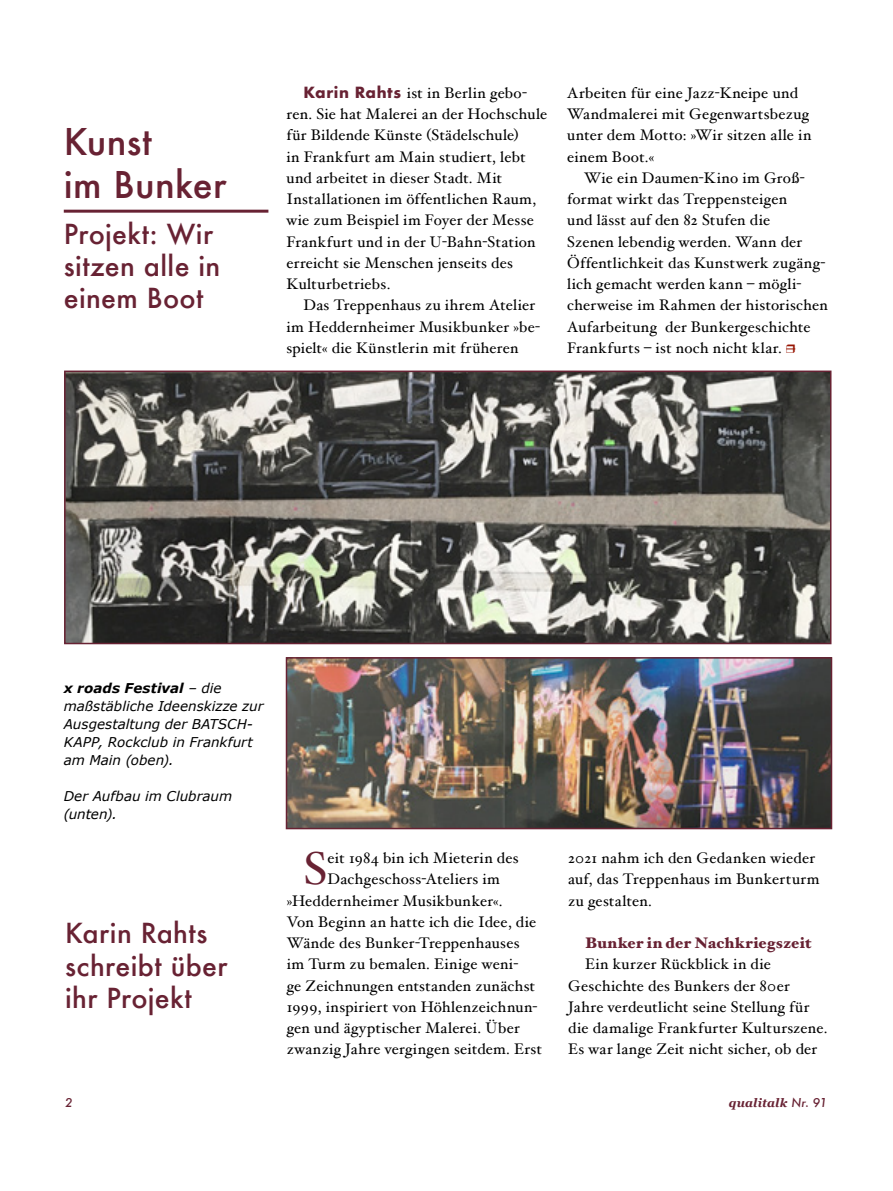
<style>
.page{position:relative;width:893px;height:1191px;background:#fff}
.page>*{position:absolute;margin:0;border:0;box-sizing:border-box;transform-origin:0 0}
.t1{font:46.05px "Hoefler Text";color:#682233}
.t2{font:500 36px/43.2px "Futura";letter-spacing:.01em;color:#682233}
.t3{font:500 27px/32.4px "Futura";letter-spacing:.015em;color:#682233}
.t4{font:15.3px/21.3px "Hoefler Text";letter-spacing:.015em;color:#000}
.t5{font:900 15.3px "Hoefler Text";letter-spacing:.02em;color:#682233}
.t6{font:italic 13.5px/18px "Verdana";color:#000}
.t7{font:italic 700 12px "Georgia";letter-spacing:.015em;color:#682233}
.t8{font:italic 500 12px "Futura";color:#682233}
.s1{font-family:"Futura";font-weight:700;font-size:15px;color:#682233}
.s2{font-weight:700}
.s3{font-family:"Futura";font-weight:500}
</style>
<div class="page">
<hr style="left:64px;top:210px;width:204px;height:3px;background:#682233">
<img style="left:67px;top:373px;width:761px;height:268px">
<div style="left:64px;top:370px;width:767px;height:274px;border:2px solid #682233"></div>
<img style="left:289px;top:660px;width:540px;height:166px">
<div style="left:286px;top:657px;width:546px;height:172px;border:2px solid #682233"></div>
<svg style="left:786px;top:348px;width:9px;height:2px"></svg>
<h2 class="t2" style="left:64px;top:120px;width:164px">Kunst<br>im Bunker</h2>
<h3 class="t3" style="left:64px;top:217px;width:158px">Projekt: Wir sitzen alle in einem Boot</h3>
<p class="t4" style="left:286px;top:82px;width:262px;text-indent:17px"><span class="s1">Karin Rahts</span> ist in Berlin gebo&shy;ren. Sie hat Malerei an der Hochschule für Bildende Künste (Städelschule)<br>in Frankfurt am Main studiert, lebt und arbeitet in dieser Stadt. Mit Installationen im öffentlichen Raum, wie zum Beispiel im Foyer der Messe Frankfurt und in der U-Bahn-Station erreicht sie Menschen jenseits des Kulturbetriebs.</p>
<p class="t4" style="left:286px;top:294px;width:255px;text-indent:17px">Das Treppenhaus zu ihrem Atelier im Heddernheimer Musikbunker »be&shy;spielt« die Künstlerin mit früheren</p>
<p class="t4" style="left:567px;top:82px;width:246px">Arbeiten für eine Jazz-Kneipe und<br>Wandmalerei mit Gegenwartsbezug unter dem Motto: »Wir sitzen alle in einem Boot.«</p>
<p class="t4" style="left:567px;top:167px;width:262px;text-indent:17px">Wie ein Daumen-Kino im Groß&shy;format wirkt das Treppensteigen<br>und lässt auf den 82 Stufen die<br>Szenen lebendig werden. Wann der Öffentlichkeit das Kunstwerk zugäng&shy;lich gemacht werden kann – mögli&shy;cherweise im Rahmen der historischen Aufarbeitung der Bunkergeschichte Frankfurts – ist noch nicht klar.</p>
<p class="t6" style="left:64px;top:678px;width:201px"><span class="s2">x roads Festival</span> – die maßstäbliche Ideenskizze zur<br>Ausgestaltung der BATSCH-<br>KAPP, Rockclub in Frankfurt am Main (oben).</p>
<p class="t6" style="left:64px;top:786px;width:170px">Der Aufbau im Clubraum (unten).</p>
<h3 class="t3" style="left:65px;top:916px;width:164px">Karin Rahts schreibt über ihr Projekt</h3>
<h1 class="t1" style="left:304px;top:841px;width:25px">S</h1>
<p class="t4" style="left:328px;top:847px;width:193px">eit 1984 bin ich Mieterin des</p>
<p class="t4" style="left:328px;top:868px;width:174px">Dachgeschoss-Ateliers im</p>
<p class="t4" style="left:287px;top:889px;width:217px">»Heddernheimer Musikbunker«.</p>
<p class="t4" style="left:287px;top:911px;width:251px">Von Beginn an hatte ich die Idee, die</p>
<p class="t4" style="left:287px;top:932px;width:234px">Wände des Bunker-Treppenhauses</p>
<p class="t4" style="left:287px;top:953px;width:233px">im Turm zu bemalen. Einige weni-</p>
<p class="t4" style="left:287px;top:974px;width:250px">ge Zeichnungen entstanden zunächst</p>
<p class="t4" style="left:287px;top:996px;width:252px">1999, inspiriert von Höhlenzeichnun-</p>
<p class="t4" style="left:287px;top:1017px;width:235px">gen und ägyptischer Malerei. Über</p>
<p class="t4" style="left:287px;top:1038px;width:257px">zwanzig Jahre vergingen seitdem. Erst</p>
<p class="t4" style="left:568px;top:847px;width:253px">2021 nahm ich den Gedanken wieder auf, das Treppenhaus im Bunkerturm zu gestalten.</p>
<p class="t5" style="left:585px;top:934px;width:228px">Bunker in der Nachkriegszeit</p>
<p class="t4" style="left:568px;top:953px;width:261px;text-indent:17px">Ein kurzer Rückblick in die Geschichte des Bunkers der 80er Jahre verdeutlicht seine Stellung für die damalige Frankfurter Kulturszene.<br>Es war lange Zeit nicht sicher, ob der</p>
<p class="t8" style="left:65px;top:1094px;width:9px">2</p>
<p class="t7" style="left:729px;top:1095px;width:100px">qualitalk <span class="s3">Nr. 91</span></p>
</div>
